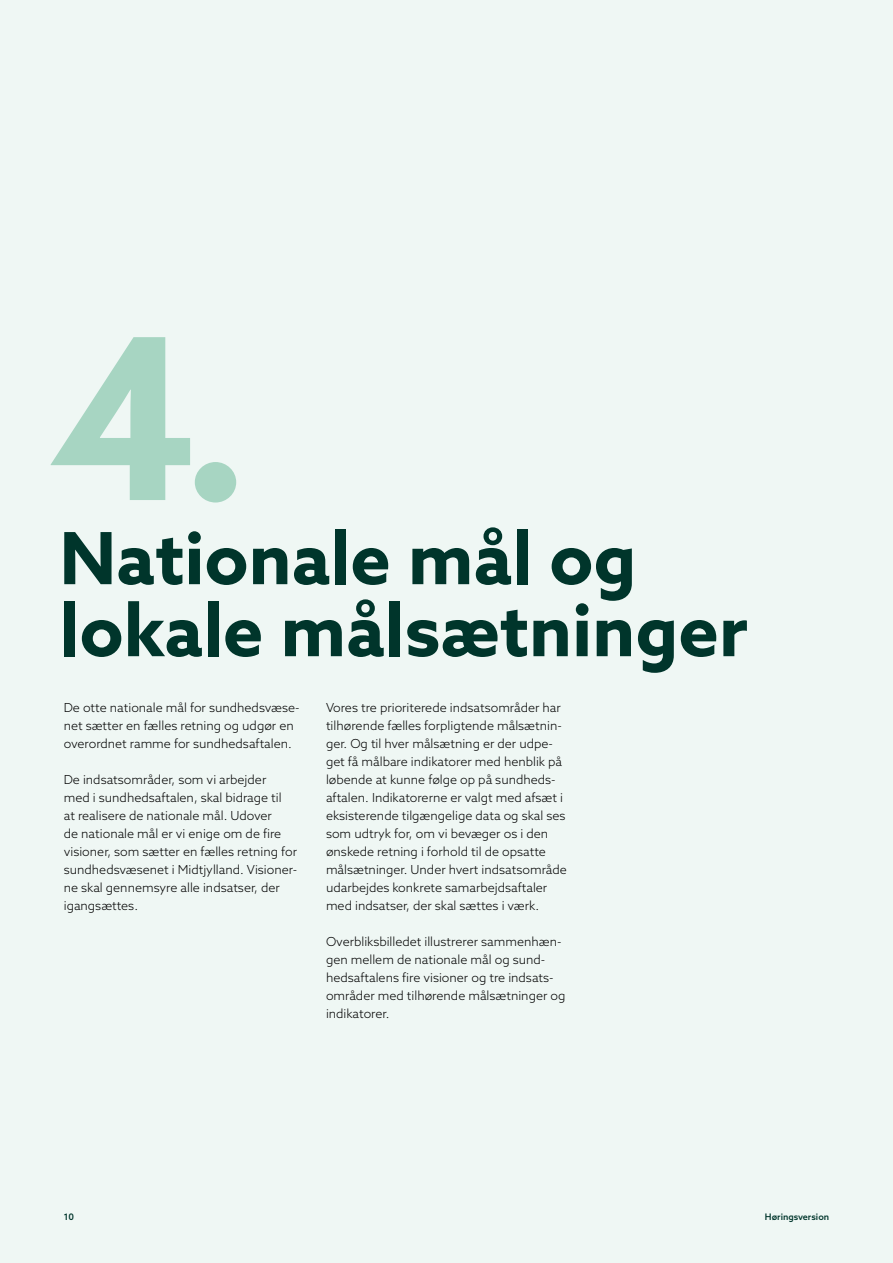
<style>
.page{position:relative;width:893px;height:1263px;background:#eff7f4}
.page>*{position:absolute;margin:0;border:0;box-sizing:border-box;transform-origin:0 0}
.Kapitler{font:700 225px "Azo Sans";color:#a7d5c2}
.Overskrift{font:700 72px/72px "Azo Sans";color:#00352b}
.Brødtekst{font:300 12.45px/18px "Azo Sans";color:#000}
.t1{font:500 9px "Azo Sans";color:#00352b}
</style>
<div class="page">
<p class="Kapitler" style="left:51px;top:270px;width:201px">4.</p>
<p class="Overskrift" style="left:60px;top:521px;width:690px">Nationale mål og lokale målsætninger</p>
<p class="Brødtekst" style="left:64px;top:698px;width:237px">De otte nationale mål for sundhedsvæse&shy;net sætter en fælles retning og udgør en overordnet ramme for sundhedsaftalen.</p>
<p class="Brødtekst" style="left:64px;top:770px;width:235px">De indsatsområder, som vi arbejder<br>med i sundhedsaftalen, skal bidrage til<br>at realisere de nationale mål. Udover<br>de nationale mål er vi enige om de fire visioner, som sætter en fælles retning for sundhedsvæsenet i Midtjylland. Visioner&shy;ne skal gennemsyre alle indsatser, der igangsættes.</p>
<p class="Brødtekst" style="left:326px;top:698px;width:242px">Vores tre prioriterede indsatsområder har tilhørende fælles forpligtende målsætnin&shy;ger. Og til hver målsætning er der udpe&shy;get få målbare indikatorer med henblik på løbende at kunne følge op på sundheds&shy;aftalen. Indikatorerne er valgt med afsæt i eksisterende tilgængelige data og skal ses som udtryk for, om vi bevæger os i den ønskede retning i forhold til de opsatte målsætninger. Under hvert indsatsområde udarbejdes konkrete samarbejdsaftaler med indsatser, der skal sættes i værk.</p>
<p class="Brødtekst" style="left:326px;top:932px;width:241px">Overbliksbilledet illustrerer sammenhæn&shy;gen mellem de nationale mål og sund&shy;hedsaftalens fire visioner og tre indsats&shy;områder med tilhørende målsætninger og indikatorer.</p>
<p class="t1" style="left:64px;top:1211px;width:12px">10</p>
<p class="t1" style="left:765px;top:1211px;width:66px">Høringsversion</p>
</div>
